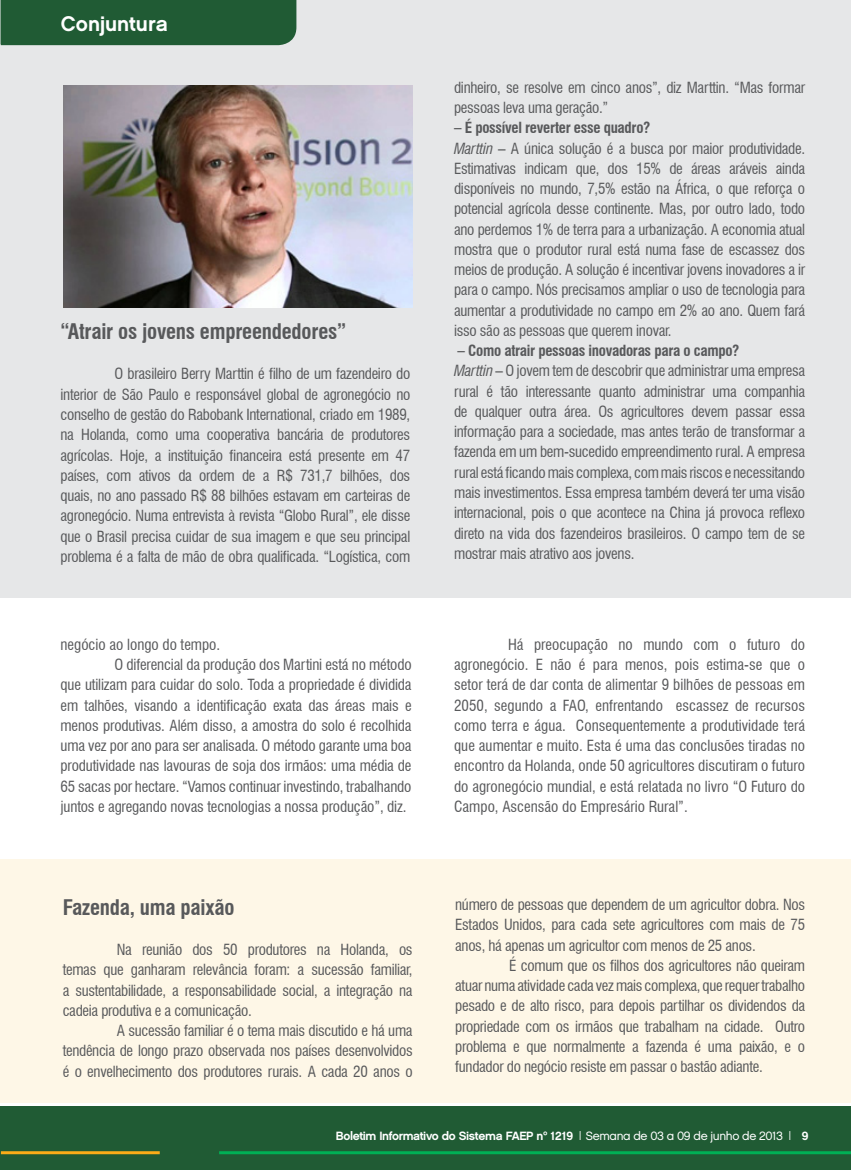
<style>
.page{position:relative;width:851px;height:1170px;background:#fff}
.page>*{position:absolute;margin:0;border:0;box-sizing:border-box;transform-origin:0 0}
.t1{font:700 condensed 21px "Swiss 721 BT";letter-spacing:-.01em;color:#58595b}
.t2{font:21px "Chalet New York Nineteen Sixty";color:#fff}
.t3{font:condensed 15px/20.2px "Swiss 721 BT";letter-spacing:-.01em;color:#58595b;text-align:justify}
.t4{font:700 condensed 15px "Swiss 721 BT";letter-spacing:-.02em;color:#58595b}
.t5{font:12px "Chalet New York Nineteen Sixty";letter-spacing:-.03em;color:#fff}
.s1{font-style:italic}
.s2{font-family:"Chalet London Nineteen Eighty"}
</style>
<div class="page">
<div style="left:0;top:1106px;width:850px;height:63px;background:#205b34"></div>
<hr style="left:1px;top:1151px;width:159px;height:3px;background:#fbac18">
<hr style="left:219px;top:1151px;width:631px;height:3px;background:#00b055">
<div style="left:0;top:0;width:850px;height:597px;background:#e6e7e8"></div>
<div style="left:0;top:0;width:296px;height:45px;background:#205b34"></div>
<div style="left:0;top:859px;width:850px;height:243px;background:#fef7e7"></div>
<img style="left:64px;top:85px;width:348px;height:223px">
<p class="t2" style="left:61px;top:11px;width:108px">Conjuntura</p>
<p class="t1" style="left:61px;top:319px;width:287px">“Atrair os jovens empreendedores”</p>
<p class="t3" style="left:61px;top:364px;width:351px;text-indent:54px">O brasileiro Berry Marttin é filho de um fazendeiro do interior de São Paulo e responsável global de agronegócio no conselho de gestão do Rabobank International, criado em 1989, na Holanda, como uma cooperativa bancária de produtores agrícolas. Hoje, a instituição financeira está presente em 47 países, com ativos da ordem de a R$ 731,7 bilhões, dos quais, no ano passado R$ 88 bilhões estavam em carteiras de agronegócio. Numa entrevista à revista “Globo Rural”, ele disse que o Brasil precisa cuidar de sua imagem e que seu principal problema é a falta de mão de obra qualificada. “Logística, com</p>
<p class="t3" style="left:61px;top:634px;width:161px">negócio ao longo do tempo.</p>
<p class="t3" style="left:115px;top:654px;width:298px">O diferencial da produção dos Martini está no método</p>
<p class="t3" style="left:61px;top:674px;width:352px">que utilizam para cuidar do solo. Toda a propriedade é dividida</p>
<p class="t3" style="left:61px;top:695px;width:352px">em talhões, visando a identificação exata das áreas mais e</p>
<p class="t3" style="left:61px;top:715px;width:352px">menos produtivas. Além disso, a amostra do solo é recolhida</p>
<p class="t3" style="left:61px;top:735px;width:352px">uma vez por ano para ser analisada. O método garante uma boa</p>
<p class="t3" style="left:61px;top:755px;width:352px">produtividade nas lavouras de soja dos irmãos: uma média de</p>
<p class="t3" style="left:61px;top:776px;width:352px">65 sacas por hectare. “Vamos continuar investindo, trabalhando</p>
<p class="t3" style="left:61px;top:796px;width:347px">juntos e agregando novas tecnologias a nossa produção”, diz.</p>
<p class="t1" style="left:63px;top:894px;width:173px">Fazenda, uma paixão</p>
<p class="t3" style="left:63px;top:939px;width:351px;text-indent:54px">Na reunião dos 50 produtores na Holanda, os temas que ganharam relevância foram: a sucessão familiar, a sustentabilidade, a responsabilidade social, a integração na cadeia produtiva e a comunicação.</p>
<p class="t3" style="left:63px;top:1020px;width:351px;text-indent:54px">A sucessão familiar é o tema mais discutido e há uma tendência de longo prazo observada nos países desenvolvidos é o envelhecimento dos produtores rurais. A cada 20 anos o</p>
<p class="t3" style="left:454px;top:77px;width:352px">dinheiro, se resolve em cinco anos”, diz Marttin. “Mas formar pessoas leva uma geração.”</p>
<p class="t4" style="left:454px;top:119px;width:198px">– É possível reverter esse quadro?</p>
<p class="t3" style="left:454px;top:138px;width:352px"><span class="s1">Marttin</span> – A única solução é a busca por maior produtividade.<br>Estimativas indicam que, dos 15% de áreas aráveis ainda disponíveis no mundo, 7,5% estão na África, o que reforça o potencial agrícola desse continente. Mas, por outro lado, todo ano perdemos 1% de terra para a urbanização. A economia atual mostra que o produtor rural está numa fase de escassez dos meios de produção. A solução é incentivar jovens inovadores a ir para o campo. Nós precisamos ampliar o uso de tecnologia para aumentar a produtividade no campo em 2% ao ano. Quem fará isso são as pessoas que querem inovar.</p>
<p class="t4" style="left:457px;top:341px;width:283px">– Como atrair pessoas inovadoras para o campo?</p>
<p class="t3" style="left:454px;top:361px;width:352px"><span class="s1">Marttin</span> – O jovem tem de descobrir que administrar uma empresa rural é tão interessante quanto administrar uma companhia de qualquer outra área. Os agricultores devem passar essa informação para a sociedade, mas antes terão de transformar a fazenda em um bem-sucedido empreendimento rural. A empresa rural está ficando mais complexa, com mais riscos e necessitando mais investimentos. Essa empresa também deverá ter uma visão internacional, pois o que acontece na China já provoca reflexo direto na vida dos fazendeiros brasileiros. O campo tem de se mostrar mais atrativo aos jovens.</p>
<p class="t3" style="left:454px;top:634px;width:352px;text-indent:54px">Há preocupação no mundo com o futuro do agronegócio. E não é para menos, pois estima-se que o setor terá de dar conta de alimentar 9 bilhões de pessoas em 2050, segundo a FAO, enfrentando escassez de recursos como terra e água. Consequentemente a produtividade terá que aumentar e muito. Esta é uma das conclusões tiradas no encontro da Holanda, onde 50 agricultores discutiram o futuro do agronegócio mundial, e está relatada no livro “O Futuro do Campo, Ascensão do Empresário Rural”.</p>
<p class="t3" style="left:455px;top:894px;width:351px">número de pessoas que dependem de um agricultor dobra. Nos Estados Unidos, para cada sete agricultores com mais de 75 anos, há apenas um agricultor com menos de 25 anos.</p>
<p class="t3" style="left:455px;top:955px;width:351px;text-indent:54px">É comum que os filhos dos agricultores não queiram atuar numa atividade cada vez mais complexa, que requer trabalho pesado e de alto risco, para depois partilhar os dividendos da propriedade com os irmãos que trabalham na cidade. Outro problema e que normalmente a fazenda é uma paixão, e o fundador do negócio resiste em passar o bastão adiante.</p>
<p class="t5" style="left:336px;top:1128px;width:474px">Boletim Informativo do Sistema FAEP nº 1219 | <span class="s2">Semana de 03 a 09 de junho de 2013</span> | 9</p>
</div>
